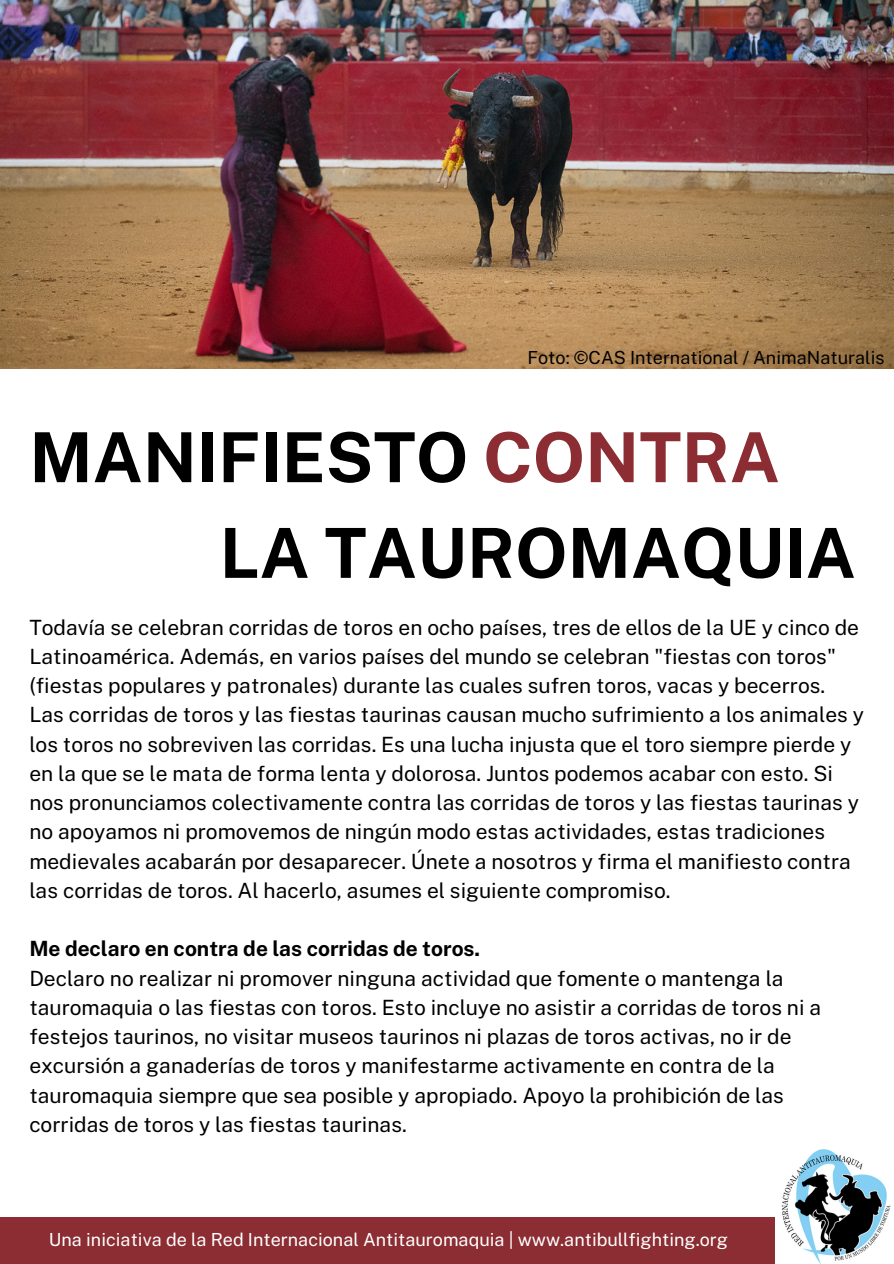
<style>
.page{position:relative;width:894px;height:1264px;background:#fff}
.page>*{position:absolute;margin:0;border:0;box-sizing:border-box;transform-origin:0 0}
.t1{font:700 69px/95.7px "Public Sans";color:#000}
.t2{font:21px/29.2px "Public Sans";color:#000}
.t3{font:18px "Public Sans";color:#fff}
.t4{font:18px "Public Sans";color:#000}
.s1{color:#8b2d32}
.s2{font-weight:700}
</style>
<div class="page">
<img style="left:0;top:0;width:893px;height:368px">
<div style="left:0;top:1217px;width:893px;height:46px;background:#8b2d32"></div>
<img style="left:775px;top:1149px;width:118px;height:114px">
<h2 class="t4" style="left:527px;top:346px;width:358px">Foto: ©CAS International / AnimaNaturalis</h2>
<p class="t1" style="left:219px;top:409px;width:637px;text-indent:-190px">MANIFIESTO <span class="s1">CONTRA<br></span>LA TAUROMAQUIA</p>
<h1 class="t2" style="left:29px;top:612px;width:835px">Todavía se celebran corridas de toros en ocho países, tres de ellos de la UE y cinco de Latinoamérica. Además, en varios países del mundo se celebran "fiestas con toros" (fiestas populares y patronales) durante las cuales sufren toros, vacas y becerros.<br>Las corridas de toros y las fiestas taurinas causan mucho sufrimiento a los animales y los toros no sobreviven las corridas. Es una lucha injusta que el toro siempre pierde y en la que se le mata de forma lenta y dolorosa. Juntos podemos acabar con esto. Si nos pronunciamos colectivamente contra las corridas de toros y las fiestas taurinas y no apoyamos ni promovemos de ningún modo estas actividades, estas tradiciones medievales acabarán por desaparecer. Únete a nosotros y firma el manifiesto contra las corridas de toros. Al hacerlo, asumes el siguiente compromiso.</h1>
<h2 class="t2" style="left:29px;top:934px;width:793px"><span class="s2">Me declaro en contra de las corridas de toros.<br></span>Declaro no realizar ni promover ninguna actividad que fomente o mantenga la tauromaquia o las fiestas con toros. Esto incluye no asistir a corridas de toros ni a festejos taurinos, no visitar museos taurinos ni plazas de toros activas, no ir de excursión a ganaderías de toros y manifestarme activamente en contra de la tauromaquia siempre que sea posible y apropiado. Apoyo la prohibición de las corridas de toros y las fiestas taurinas.</h2>
<p class="t3" style="left:49px;top:1228px;width:680px">Una iniciativa de la Red Internacional Antitauromaquia | www.antibullfighting.org</p>
</div>
